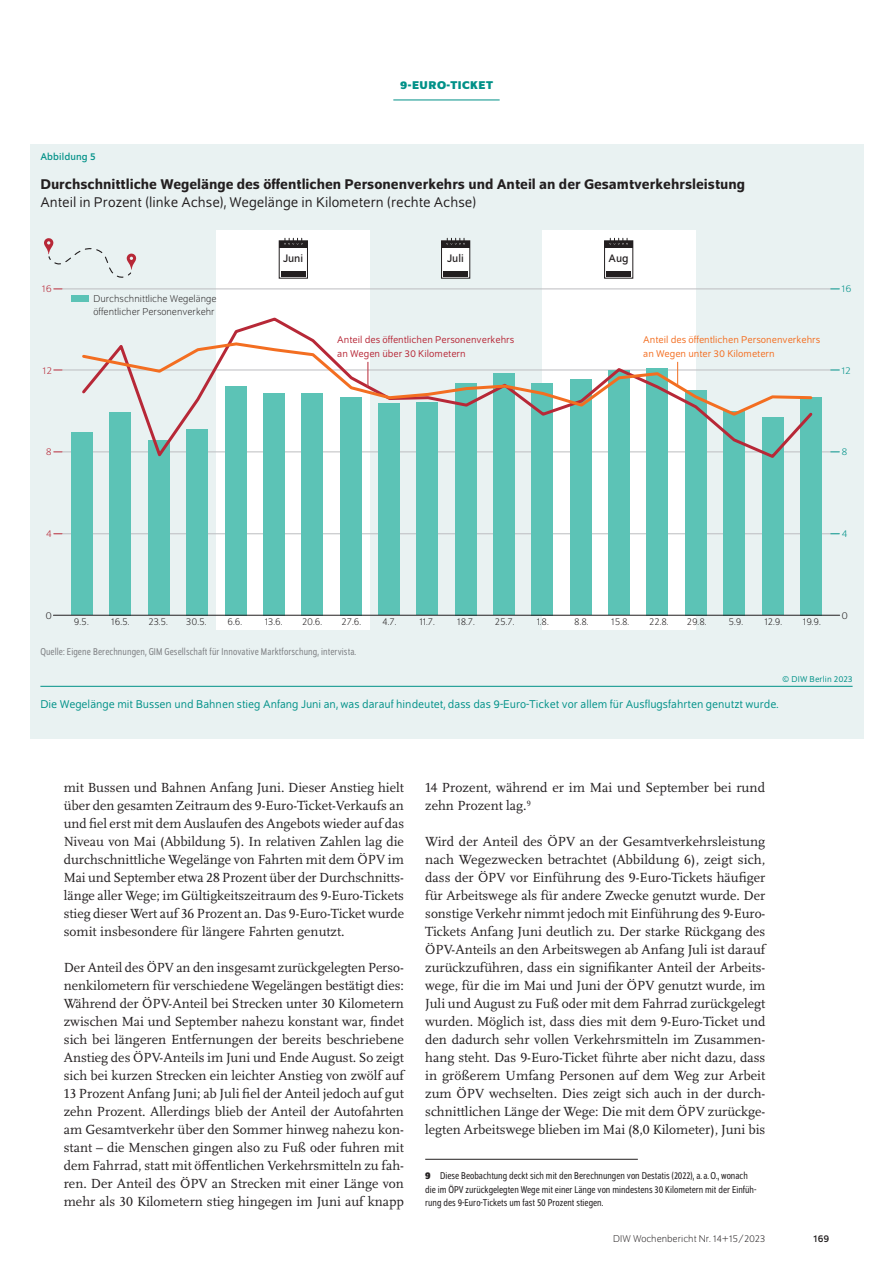
<style>
.page{position:relative;width:893px;height:1263px;background:#fff}
.page>*{position:absolute;margin:0;border:0;box-sizing:border-box;transform-origin:0 0}
.t1{font:500 15px "Schumpeter";color:#231f20}
.t2{font:15px "Schumpeter Blond";color:#231f20}
.t3{font:13.8px/18px "Scala Pro";color:#231f20;text-align:justify}
.t4{font:12px "Schumpeter Blond";color:#009188}
.t5{font:700 12px "Schumpeter";color:#009188}
.t6{font:11.55px "Schumpeter";color:#231f20}
.t7{font:semi-condensed 10.5px/13.5px "Schumpeter Blond";color:#231f20}
.t8{font:300 10.5px/13.5px "Schumpeter";color:#231f20}
.t9{font:semi-condensed 10.5px "Schumpeter Blond";letter-spacing:.01em;color:#808285}
.t10{font:10.5px/13.5px "Schumpeter Blond";color:#f36e21}
.t11{font:10.5px/13.5px "Schumpeter Blond";color:#b72837}
.t12{font:10.5px "Schumpeter";letter-spacing:.01em;color:#009188}
.t13{font:300 10.5px "Schumpeter";color:#009188;scale:1.1 1}
.t14{font:300 10.5px "Schumpeter";color:#b72837;scale:1.1 1}
.t15{font:10.5px "Schumpeter";color:#231f20}
.t16{font:300 10.5px "Schumpeter";color:#231f20;scale:1.1 1}
.t17{font:9px "Schumpeter Blond";letter-spacing:.01em;color:#009188}
.s1{font-family:"Schumpeter";font-weight:700}
</style>
<div class="page">
<hr style="left:393px;top:100px;width:107px;height:1px;background:#009188">
<hr style="left:425px;top:1159px;width:213px;height:1px;background:#231f20">
<div style="left:30px;top:144px;width:833px;height:594px;background:#e9f2f2"></div>
<div style="left:216px;top:230px;width:154px;height:400px;background:#fff"></div>
<div style="left:542px;top:230px;width:153px;height:400px;background:#fff"></div>
<div style="left:72px;top:296px;width:17px;height:6px;background:#5cc3b6"></div>
<hr style="left:63px;top:289px;width:768px;height:1px;background:#bcbdc0">
<hr style="left:63px;top:370px;width:768px;height:1px;background:#bcbdc0">
<hr style="left:63px;top:452px;width:768px;height:1px;background:#bcbdc0">
<hr style="left:63px;top:533px;width:768px;height:1px;background:#bcbdc0">
<div style="left:71px;top:432px;width:22px;height:183px;background:#5cc3b6"></div>
<div style="left:110px;top:412px;width:21px;height:203px;background:#5cc3b6"></div>
<div style="left:148px;top:441px;width:21px;height:174px;background:#5cc3b6"></div>
<div style="left:187px;top:429px;width:21px;height:186px;background:#5cc3b6"></div>
<div style="left:225px;top:386px;width:21px;height:229px;background:#5cc3b6"></div>
<div style="left:263px;top:393px;width:21px;height:222px;background:#5cc3b6"></div>
<div style="left:302px;top:393px;width:21px;height:222px;background:#5cc3b6"></div>
<div style="left:340px;top:397px;width:21px;height:218px;background:#5cc3b6"></div>
<div style="left:378px;top:403px;width:22px;height:212px;background:#5cc3b6"></div>
<div style="left:417px;top:403px;width:21px;height:212px;background:#5cc3b6"></div>
<div style="left:455px;top:383px;width:21px;height:232px;background:#5cc3b6"></div>
<div style="left:493px;top:374px;width:22px;height:241px;background:#5cc3b6"></div>
<div style="left:532px;top:383px;width:21px;height:232px;background:#5cc3b6"></div>
<div style="left:570px;top:379px;width:21px;height:236px;background:#5cc3b6"></div>
<div style="left:608px;top:370px;width:22px;height:245px;background:#5cc3b6"></div>
<div style="left:647px;top:368px;width:21px;height:247px;background:#5cc3b6"></div>
<div style="left:685px;top:390px;width:21px;height:225px;background:#5cc3b6"></div>
<div style="left:723px;top:411px;width:22px;height:204px;background:#5cc3b6"></div>
<div style="left:762px;top:417px;width:21px;height:198px;background:#5cc3b6"></div>
<div style="left:800px;top:397px;width:21px;height:218px;background:#5cc3b6"></div>
<hr style="left:53px;top:615px;width:787px;height:1px;background:#231f20">
<svg style="left:79px;top:316px;width:736px;height:145px"></svg>
<svg style="left:80px;top:341px;width:734px;height:76px"></svg>
<div style="left:279px;top:240px;width:29px;height:39px;border:1px solid #231f20"></div>
<div style="left:279px;top:241px;width:28px;height:6px;background:#231f20"></div>
<svg style="left:284px;top:238px;width:18px;height:6px"></svg>
<svg style="left:281px;top:272px;width:24px;height:4px"></svg>
<div style="left:441px;top:241px;width:29px;height:37px;background:#fff"></div>
<div style="left:441px;top:240px;width:29px;height:39px;border:1px solid #231f20"></div>
<div style="left:441px;top:241px;width:29px;height:6px;background:#231f20"></div>
<svg style="left:446px;top:238px;width:19px;height:6px"></svg>
<svg style="left:443px;top:272px;width:25px;height:4px"></svg>
<div style="left:604px;top:240px;width:29px;height:39px;border:1px solid #231f20"></div>
<div style="left:605px;top:241px;width:28px;height:6px;background:#231f20"></div>
<svg style="left:609px;top:238px;width:19px;height:6px"></svg>
<svg style="left:606px;top:272px;width:25px;height:4px"></svg>
<svg style="left:368px;top:362px;width:1px;height:24px"></svg>
<svg style="left:677px;top:362px;width:1px;height:24px"></svg>
<svg style="left:44px;top:238px;width:92px;height:40px"></svg>
<hr style="left:40px;top:686px;width:813px;height:1px;background:#009188">
<p class="t5" style="left:400px;top:79px;width:29px">9-EURO</p>
<p class="t5" style="left:447px;top:79px;width:20px">-TICKET</p>
<p class="t12" style="left:40px;top:151px;width:57px">Abbildung 5</p>
<p class="t1" style="left:40px;top:176px;width:706px">Durchschnittliche Wegelänge des öffentlichen Personenverkehrs und Anteil an der Gesamtverkehrsleistung</p>
<p class="t2" style="left:40px;top:194px;width:437px">Anteil in Prozent (linke Achse), Wegelänge in Kilometern (rechte Achse)</p>
<p class="t14" style="left:42px;top:283px;width:11px">16</p>
<p class="t14" style="left:43px;top:365px;width:10px">12</p>
<p class="t8" style="left:94px;top:292px;width:124px">Durchschnittliche Wegelänge öffentlicher Personenverkehr</p>
<p class="t6" style="left:283px;top:253px;width:22px">Juni</p>
<p class="t6" style="left:447px;top:253px;width:18px">Juli</p>
<p class="t6" style="left:608px;top:253px;width:21px">Aug</p>
<p class="t11" style="left:337px;top:333px;width:179px">Anteil des öffentlichen Personenverkehrs an Wegen über 30 Kilometern</p>
<p class="t10" style="left:643px;top:333px;width:179px">Anteil des öffentlichen Personenverkehrs an Wegen unter 30 Kilometern</p>
<p class="t13" style="left:841px;top:283px;width:11px">16</p>
<p class="t13" style="left:841px;top:365px;width:10px">12</p>
<p class="t14" style="left:46px;top:447px;width:7px">8</p>
<p class="t14" style="left:46px;top:528px;width:7px">4</p>
<p class="t13" style="left:841px;top:447px;width:7px">8</p>
<p class="t13" style="left:841px;top:528px;width:7px">4</p>
<p class="t16" style="left:45px;top:610px;width:7px">0</p>
<p class="t8" style="left:74px;top:616px;width:16px">9.5.</p>
<p class="t8" style="left:111px;top:616px;width:20px">16.5.</p>
<p class="t8" style="left:148px;top:616px;width:21px">23.5.</p>
<p class="t8" style="left:186px;top:616px;width:22px">30.5.</p>
<p class="t8" style="left:227px;top:616px;width:16px">6.6.</p>
<p class="t8" style="left:265px;top:616px;width:19px">13.6.</p>
<p class="t8" style="left:302px;top:616px;width:22px">20.6.</p>
<p class="t8" style="left:342px;top:616px;width:21px">27.6.</p>
<p class="t8" style="left:382px;top:616px;width:16px">4.7.</p>
<p class="t8" style="left:419px;top:616px;width:17px">11.7.</p>
<p class="t8" style="left:457px;top:616px;width:19px">18.7.</p>
<p class="t8" style="left:495px;top:616px;width:21px">25.7.</p>
<p class="t8" style="left:537px;top:616px;width:14px">1.8.</p>
<p class="t8" style="left:574px;top:616px;width:16px">8.8.</p>
<p class="t8" style="left:611px;top:616px;width:20px">15.8.</p>
<p class="t8" style="left:649px;top:616px;width:21px">22.8.</p>
<p class="t8" style="left:687px;top:616px;width:21px">29.8.</p>
<p class="t8" style="left:729px;top:616px;width:16px">5.9.</p>
<p class="t8" style="left:764px;top:616px;width:19px">12.9.</p>
<p class="t8" style="left:803px;top:616px;width:20px">19.9.</p>
<p class="t9" style="left:40px;top:647px;width:317px">Quelle: Eigene Berechnungen, GIM Gesellschaft für Innovative Marktforschung, intervista.</p>
<p class="t16" style="left:841px;top:610px;width:7px">0</p>
<p class="t17" style="left:782px;top:674px;width:72px">© DIW Berlin 2023</p>
<p class="t4" style="left:40px;top:698px;width:740px">Die Wegelänge mit Bussen und Bahnen stieg Anfang Juni an, was darauf hindeutet, dass das 9-Euro-Ticket vor allem für Ausflugsfahrten genutzt wurde.</p>
<p class="t3" style="left:64px;top:778px;width:342px">mit Bussen und Bahnen Anfang Juni. Dieser Anstieg hielt über den gesamten Zeitraum des 9-Euro-Ticket-Verkaufs an und fiel erst mit dem Auslaufen des Angebots wieder auf das Niveau von Mai (Abbildung 5). In relativen Zahlen lag die durchschnittliche Wegelänge von Fahrten mit dem ÖPV im Mai und September etwa 28 Prozent über der Durchschnitts&shy;länge aller Wege; im Gültigkeitszeitraum des 9-Euro-Tickets stieg dieser Wert auf 36 Prozent an. Das 9-Euro-Ticket wurde somit insbesondere für längere Fahrten genutzt.</p>
<p class="t3" style="left:64px;top:958px;width:342px">Der Anteil des ÖPV an den insgesamt zurückgelegten Perso&shy;nenkilometern für verschiedene Wegelängen bestätigt dies:<br>Während der ÖPV-Anteil bei Strecken unter 30 Kilometern zwischen Mai und September nahezu konstant war, findet sich bei längeren Entfernungen der bereits beschriebene Anstieg des ÖPV-Anteils im Juni und Ende August. So zeigt sich bei kurzen Strecken ein leichter Anstieg von zwölf auf 13 Prozent Anfang Juni; ab Juli fiel der Anteil jedoch auf gut zehn Prozent. Allerdings blieb der Anteil der Autofahrten am Gesamtverkehr über den Sommer hinweg nahezu kon&shy;stant – die Menschen gingen also zu Fuß oder fuhren mit dem Fahrrad, statt mit öffentlichen Verkehrsmitteln zu fah&shy;ren. Der Anteil des ÖPV an Strecken mit einer Länge von mehr als 30 Kilometern stieg hingegen im Juni auf knapp</p>
<p class="t3" style="left:425px;top:778px;width:341px">14 Prozent, während er im Mai und September bei rund zehn Prozent lag.<sup>9</sup></p>
<p class="t3" style="left:425px;top:832px;width:342px">Wird der Anteil des ÖPV an der Gesamtverkehrsleistung nach Wegezwecken betrachtet (Abbildung 6), zeigt sich, dass der ÖPV vor Einführung des 9-Euro-Tickets häufiger für Arbeitswege als für andere Zwecke genutzt wurde. Der sonstige Verkehr nimmt jedoch mit Einführung des 9-Euro-Tickets Anfang Juni deutlich zu. Der starke Rückgang des ÖPV-Anteils an den Arbeitswegen ab Anfang Juli ist darauf zurückzuführen, dass ein signifikanter Anteil der Arbeits&shy;wege, für die im Mai und Juni der ÖPV genutzt wurde, im Juli und August zu Fuß oder mit dem Fahrrad zurückgelegt wurden. Möglich ist, dass dies mit dem 9-Euro-Ticket und den dadurch sehr vollen Verkehrsmitteln im Zusammen&shy;hang steht. Das 9-Euro-Ticket führte aber nicht dazu, dass in größerem Umfang Personen auf dem Weg zur Arbeit zum ÖPV wechselten. Dies zeigt sich auch in der durch&shy;schnittlichen Länge der Wege: Die mit dem ÖPV zurückge&shy;legten Arbeitswege blieben im Mai (8,0 Kilometer), Juni bis</p>
<p class="t7" style="left:425px;top:1169px;width:333px"><span class="s1">9</span> Diese Beobachtung deckt sich mit den Berechnungen von Destatis (2022), a.a.O., wonach die im ÖPV zurückgelegten Wege mit einer Länge von mindestens 30 Kilometern mit der Einfüh&shy;rung des 9-Euro-Tickets um fast 50 Prozent stiegen.</p>
<p class="t8" style="left:613px;top:1232px;width:154px">DIW Wochenbericht Nr. 14+15/2023</p>
<p class="t15" style="left:813px;top:1233px;width:17px">169</p>
</div>
